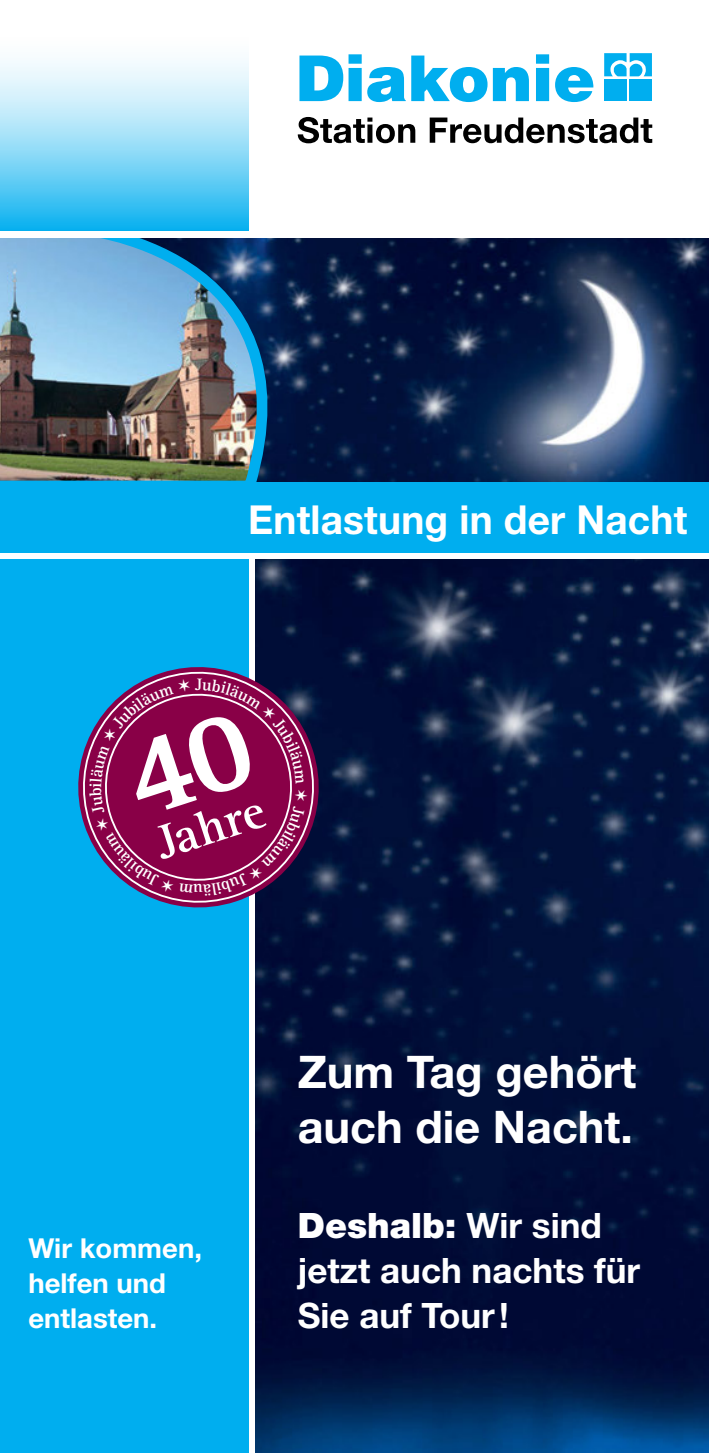
<style>
.page{position:relative;width:709px;height:1453px;background:#fff}
.page>*{position:absolute;margin:0;border:0;box-sizing:border-box;transform-origin:0 0}
.t1{font:700 49px "Rotis Serif";color:#fff}
.t2{font:700 45px/55px "Helvetica Neue LT Pro";color:#fff}
.t3{font:700 40px "Helvetica Neue LT Pro";letter-spacing:.005em;color:#fff}
.t4{font:700 35px/45px "Helvetica Neue LT Pro";color:#fff}
.t5{font:700 27.5px/35px "Helvetica Neue LT Pro";color:#fff}
.t6{font:700 17px "Rotis Serif";color:#fff}
.s1{font-weight:900}
</style>
<div class="page">
<svg style="left:604px;top:53px;width:48px;height:23px"></svg>
<div style="left:604px;top:80px;width:22px;height:21px;background:#00aeef"></div>
<div style="left:629px;top:80px;width:23px;height:21px;background:#00aeef"></div>
<svg style="left:299px;top:54px;width:188px;height:48px"></svg>
<svg style="left:493px;top:67px;width:36px;height:34px"></svg>
<svg style="left:536px;top:54px;width:13px;height:47px"></svg>
<svg style="left:555px;top:67px;width:38px;height:35px"></svg>
<svg style="left:298px;top:117px;width:117px;height:26px"></svg>
<svg style="left:430px;top:118px;width:222px;height:25px"></svg>
<img style="left:319px;top:238px;width:390px;height:244px">
<img style="left:255px;top:560px;width:454px;height:893px">
<img style="left:0;top:238px;width:319px;height:244px">
<svg style="left:0;top:60px;width:249px;height:170px;background:#8fdbf7"></svg>
<div style="left:0;top:482px;width:709px;height:71px;background:#00aeef"></div>
<div style="left:0;top:560px;width:248px;height:893px;background:#00aeef"></div>
<svg style="left:248px;top:652px;width:85px;height:270px;background:#0b1941"></svg>
<svg style="left:78px;top:656px;width:249px;height:262px"></svg>
<svg style="left:89px;top:678px;width:219px;height:217px;background:#821a5b"></svg>
<p class="t3" style="left:248px;top:494px;width:440px">Entlastung in der Nacht</p>
<p class="t6" style="left:195px;top:674px;width:8px">J</p>
<p class="t1" style="left:148px;top:817px;width:114px;rotate:-18deg">Jahre</p>
<p class="t6" style="left:203px;top:900px;width:11px;rotate:-180deg">u</p>
<p class="t5" style="left:28px;top:1230px;width:175px">Wir kommen, helfen und entlasten.</p>
<p class="t2" style="left:298px;top:1044px;width:340px">Zum Tag gehört auch die Nacht.</p>
<p class="t4" style="left:298px;top:1202px;width:344px"><span class="s1">Deshalb:</span> Wir sind jetzt auch nachts für<br>Sie auf Tour!</p>
</div>
